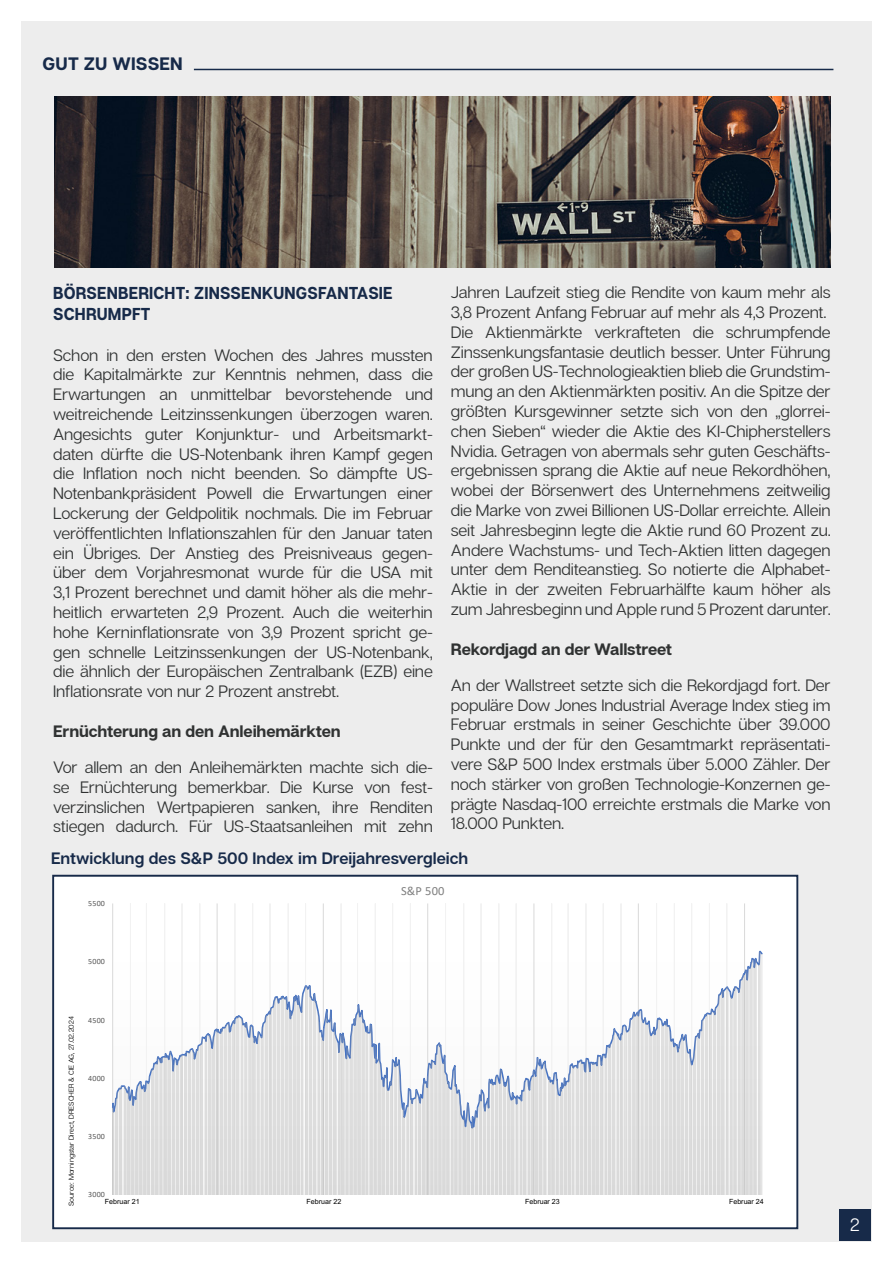
<style>
.page{position:relative;width:893px;height:1263px;background:#fff}
.page>*{position:absolute;margin:0;border:0;box-sizing:border-box;transform-origin:0 0}
.t1{font:700 18px "Articulat CF";letter-spacing:.01em;color:#172a49}
.t2{font:18px "Articulat CF";color:#fff}
.t3{font:700 17.25px/21px "Articulat CF";letter-spacing:.01em;color:#172a49;scale:.93 1}
.t4{font:16.5px/19.8px "Articulat CF";letter-spacing:-.01em;color:#303232;text-align:justify}
.t5{font:700 16.5px "Articulat CF";letter-spacing:-.01em;color:#303232}
.t6{font:600 16.5px "Articulat CF";color:#172a49}
.t7{font:12.45px "Calibri";color:#7f7f7f}
.t8{font:7.95px "Calibri";letter-spacing:.02em;color:#595959}
.t9{font:7.2px "Articulat CF";color:#000}
.t10{font:7.05px "Arial";color:#000}
</style>
<div class="page">
<div style="left:21px;top:21px;width:851px;height:1221px;background:#ededed"></div>
<div style="left:839px;top:1209px;width:32px;height:32px;background:#172a49"></div>
<hr style="left:194px;top:69px;width:639px;height:1px;background:#172a49">
<svg style="left:55px;top:878px;width:740px;height:348px"></svg>
<div style="left:52px;top:875px;width:746px;height:354px;border:2px solid #172a49"></div>
<img style="left:54px;top:97px;width:776px;height:171px">
<p class="t1" style="left:43px;top:52px;width:142px">GUT ZU WISSEN</p>
<p class="t3" style="left:53px;top:283px;width:366px">BÖRSENBERICHT: ZINSSENKUNGSFANTASIE<br>SCHRUMPFT</p>
<p class="t4" style="left:53px;top:345px;width:381px">Schon in den ersten Wochen des Jahres mussten die Kapitalmärkte zur Kenntnis nehmen, dass die Erwartungen an unmittelbar bevorstehende und weitreichende Leitzinssenkungen überzogen waren.<br>Angesichts guter Konjunktur- und Arbeitsmarkt&shy;daten dürfte die US-Notenbank ihren Kampf gegen die Inflation noch nicht beenden. So dämpfte US-Notenbankpräsident Powell die Erwartungen einer Lockerung der Geldpolitik nochmals. Die im Februar veröffentlichten Inflationszahlen für den Januar taten ein Übriges. Der Anstieg des Preisniveaus gegen&shy;über dem Vorjahresmonat wurde für die USA mit 3,1 Prozent berechnet und damit höher als die mehr&shy;heitlich erwarteten 2,9 Prozent. Auch die weiterhin hohe Kerninflationsrate von 3,9 Prozent spricht ge&shy;gen schnelle Leitzinssenkungen der US-Notenbank, die ähnlich der Europäischen Zentralbank (EZB) eine Inflationsrate von nur 2 Prozent anstrebt.</p>
<p class="t5" style="left:53px;top:721px;width:289px">Ernüchterung an den Anleihemärkten</p>
<p class="t4" style="left:53px;top:758px;width:381px">Vor allem an den Anleihemärkten machte sich die&shy;se Ernüchterung bemerkbar. Die Kurse von fest&shy;verzinslichen Wertpapieren sanken, ihre Renditen stiegen dadurch. Für US-Staatsanleihen mit zehn</p>
<p class="t4" style="left:451px;top:283px;width:381px;text-align:left">Jahren Laufzeit stieg die Rendite von kaum mehr als 3,8 Prozent Anfang Februar auf mehr als 4,3 Prozent.<br>Die Aktienmärkte verkrafteten die schrumpfende Zinssenkungsfantasie deutlich besser. Unter Führung der großen US-Technologieaktien blieb die Grundstim&shy;mung an den Aktienmärkten positiv. An die Spitze der größten Kursgewinner setzte sich von den „glorrei&shy;chen Sieben“ wieder die Aktie des KI-Chipherstellers Nvidia. Getragen von abermals sehr guten Geschäfts&shy;ergebnissen sprang die Aktie auf neue Rekordhöhen, wobei der Börsenwert des Unternehmens zeitweilig die Marke von zwei Billionen US-Dollar erreichte. Allein seit Jahresbeginn legte die Aktie rund 60 Prozent zu.<br>Andere Wachstums- und Tech-Aktien litten dagegen unter dem Renditeanstieg. So notierte die Alphabet-Aktie in der zweiten Februarhälfte kaum höher als zum Jahresbeginn und Apple rund 5 Prozent darunter.</p>
<p class="t5" style="left:451px;top:639px;width:223px">Rekordjagd an der Wallstreet</p>
<p class="t4" style="left:451px;top:675px;width:381px">An der Wallstreet setzte sich die Rekordjagd fort. Der populäre Dow Jones Industrial Average Index stieg im Februar erstmals in seiner Geschichte über 39.000<br>Punkte und der für den Gesamtmarkt repräsentati&shy;vere S&amp;P 500 Index erstmals über 5.000 Zähler. Der noch stärker von großen Technologie-Konzernen ge&shy;prägte Nasdaq-100 erreichte erstmals die Marke von 18.000 Punkten.</p>
<p class="t6" style="left:51px;top:848px;width:419px">Entwicklung des S&amp;P 500 Index im Dreijahresvergleich</p>
<p class="t8" style="left:88px;top:898px;width:18px">5500</p>
<p class="t7" style="left:401px;top:882px;width:45px">S&amp;P 500</p>
<p class="t8" style="left:88px;top:956px;width:18px">5000</p>
<p class="t9" style="left:67px;top:1206px;width:191px;rotate:-90deg">Source: Morningstar Direct, DRESCHER &amp; CIE AG, 27.02.2024</p>
<p class="t8" style="left:88px;top:1014px;width:18px">4500</p>
<p class="t8" style="left:88px;top:1072px;width:18px">4000</p>
<p class="t8" style="left:88px;top:1131px;width:18px">3500</p>
<p class="t8" style="left:88px;top:1189px;width:18px">3000</p>
<p class="t10" style="left:105px;top:1197px;width:36px">Februar 21</p>
<p class="t10" style="left:307px;top:1197px;width:36px">Februar 22</p>
<p class="t10" style="left:525px;top:1197px;width:36px">Februar 23</p>
<p class="t10" style="left:729px;top:1197px;width:36px">Februar 24</p>
<p class="t2" style="left:850px;top:1214px;width:11px">2</p>
</div>
